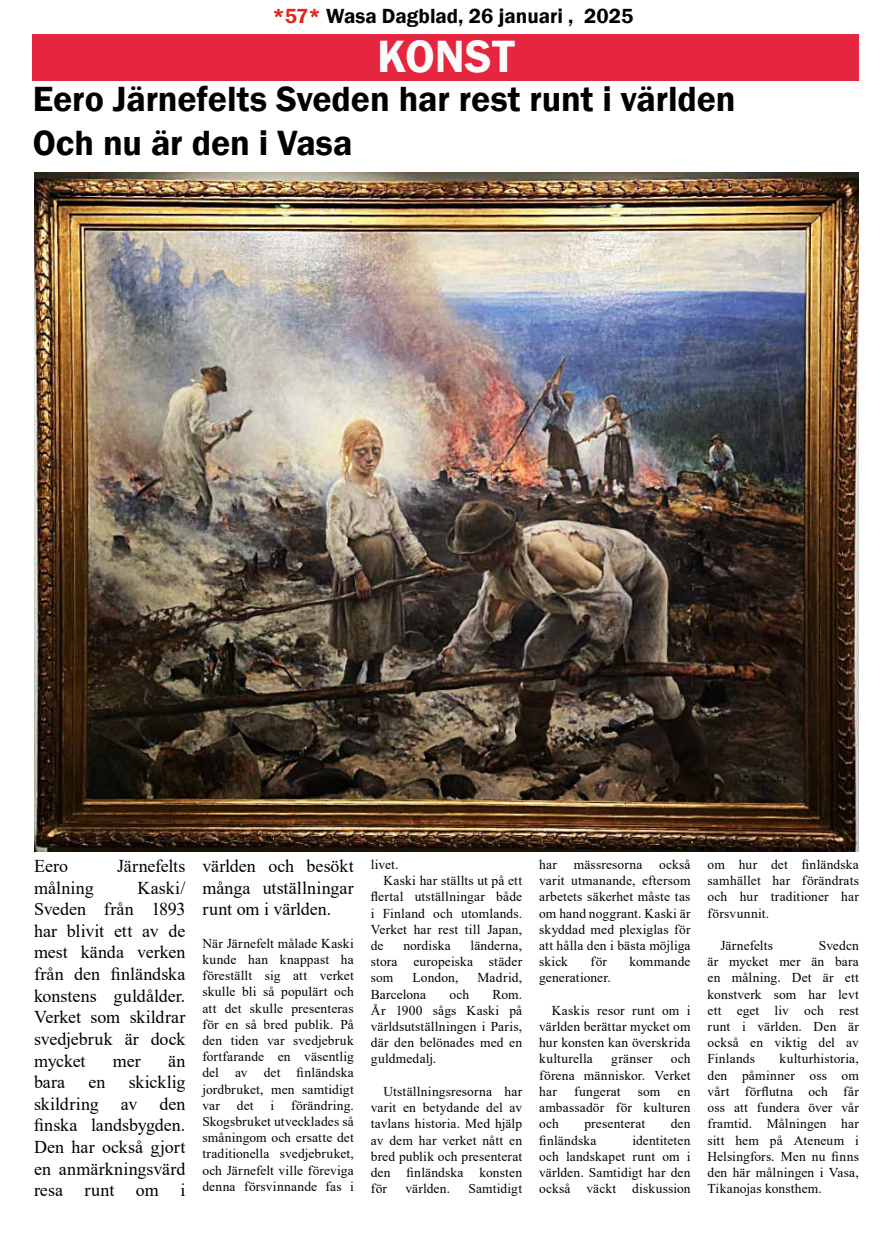
<style>
.page{position:relative;width:893px;height:1234px;background:#fff}
.page>*{position:absolute;margin:0;border:0;box-sizing:border-box;transform-origin:0 0}
.t1{font:600 46.5px "Franklin Gothic";color:#fbfdfc}
.t2{font:600 36px/43.2px "Franklin Gothic";letter-spacing:-.005em;color:#000}
.t3{font:600 21px "Franklin Gothic";color:#000}
.t4{font:18px/21.6px "Times New Roman";color:#000;text-align:justify}
.t5{font:13.5px/16.2px "Times New Roman";letter-spacing:.01em;color:#000;text-align:justify}
.s1{color:#e5231d}
</style>
<div class="page">
<div style="left:33px;top:34px;width:826px;height:47px;background:#e6263e"></div>
<img style="left:35px;top:172px;width:823px;height:678px">
<h3 class="t3" style="left:272px;top:3px;width:362px"><span class="s1">*57*</span> Wasa Dagblad, 26 januari , 2025</h3>
<h1 class="t1" style="left:377px;top:28px;width:139px">KONST</h1>
<h2 class="t2" style="left:33px;top:78px;width:704px">Eero Järnefelts Sveden har rest runt i världen<br>Och nu är den i Vasa</h2>
<h3 class="t4" style="left:34px;top:854px;width:36px">Eero</h3>
<h3 class="t4" style="left:117px;top:854px;width:70px">Järnefelts</h3>
<h3 class="t4" style="left:34px;top:876px;width:61px">målning</h3>
<h3 class="t4" style="left:34px;top:876px;width:153px;text-indent:103px">Kaski/ Sveden från 1893 har blivit ett av de mest kända verken från den finländska konstens guldålder.<br>Verket som skildrar svedjebruk är dock mycket</h3>
<h3 class="t4" style="left:113px;top:1048px;width:29px">mer</h3>
<h3 class="t4" style="left:168px;top:1048px;width:19px">än</h3>
<h3 class="t4" style="left:34px;top:1070px;width:33px">bara</h3>
<h3 class="t4" style="left:88px;top:1070px;width:19px">en</h3>
<h3 class="t4" style="left:34px;top:1070px;width:153px;text-indent:95px">skicklig skildring av den finska landsbygden.<br>Den har också gjort en anmärkningsvärd resa runt om i</h3>
<h3 class="t4" style="left:202px;top:854px;width:153px">världen och besökt många utställningar runt om i världen.</h3>
<p class="t5" style="left:202px;top:934px;width:153px">När Järnefelt målade Kaski kunde han knappast ha föreställt sig att verket skulle bli så populärt och att det skulle presenteras för en så bred publik. På den tiden var svedjebruk fortfarande en väsentlig del av det finländska jordbruket, men samtidigt var</p>
<p class="t5" style="left:202px;top:1096px;width:153px;text-indent:34px">det i förändring.<br>Skogsbruket utvecklades så småningom och ersatte det traditionella svedjebruket, och Järnefelt ville föreviga denna försvinnande fas i</p>
<p class="t5" style="left:371px;top:855px;width:29px">livet.</p>
<p class="t5" style="left:384px;top:871px;width:140px">Kaski har ställts ut på ett</p>
<p class="t5" style="left:371px;top:888px;width:153px">flertal utställningar både</p>
<p class="t5" style="left:371px;top:904px;width:153px">i Finland och utomlands.</p>
<p class="t5" style="left:371px;top:920px;width:153px">Verket har rest till Japan,</p>
<p class="t5" style="left:371px;top:936px;width:14px">de</p>
<p class="t5" style="left:403px;top:936px;width:49px">nordiska</p>
<p class="t5" style="left:371px;top:936px;width:153px;text-indent:100px">länderna, stora europeiska städer som</p>
<p class="t5" style="left:412px;top:969px;width:48px">London,</p>
<p class="t5" style="left:478px;top:969px;width:46px">Madrid,</p>
<p class="t5" style="left:371px;top:985px;width:57px">Barcelona</p>
<p class="t5" style="left:449px;top:985px;width:21px">och</p>
<p class="t5" style="left:371px;top:985px;width:153px;text-indent:122px">Rom.<br>År 1900 sågs Kaski på världsutställningen i Paris, där den belönades med en guldmedalj.</p>
<p class="t5" style="left:371px;top:1082px;width:153px;text-indent:13px">Utställningsresorna har varit en betydande del av tavlans historia. Med hjälp av dem har verket nått en bred publik och presenterat den finländska konsten för</p>
<p class="t5" style="left:406px;top:1179px;width:46px">världen.</p>
<p class="t5" style="left:468px;top:1179px;width:55px">Samtidigt</p>
<p class="t5" style="left:539px;top:855px;width:153px">har mässresorna också varit utmanande, eftersom arbetets säkerhet måste tas om hand noggrant. Kaski är skyddad med plexiglas för att hålla den i bästa möjliga skick</p>
<p class="t5" style="left:591px;top:952px;width:18px">för</p>
<p class="t5" style="left:629px;top:952px;width:63px">kommande</p>
<p class="t5" style="left:539px;top:969px;width:73px">generationer.</p>
<p class="t5" style="left:539px;top:1001px;width:153px;text-indent:13px">Kaskis resor runt om i världen berättar mycket om hur konsten kan överskrida kulturella</p>
<p class="t5" style="left:539px;top:1050px;width:153px;text-indent:132px">och förena människor. Verket har</p>
<p class="t5" style="left:611px;top:1050px;width:43px">gränser</p>
<p class="t5" style="left:574px;top:1082px;width:48px">fungerat</p>
<p class="t5" style="left:638px;top:1082px;width:24px">som</p>
<p class="t5" style="left:539px;top:1082px;width:153px;text-indent:138px">en ambassadör för kulturen och</p>
<p class="t5" style="left:584px;top:1114px;width:62px">presenterat</p>
<p class="t5" style="left:671px;top:1114px;width:21px">den</p>
<p class="t5" style="left:539px;top:1131px;width:59px">finländska</p>
<p class="t5" style="left:539px;top:1131px;width:153px;text-indent:93px">identiteten och landskapet runt om i världen. Samtidigt har den också väckt diskussion</p>
<p class="t5" style="left:708px;top:855px;width:153px">om hur det finländska samhället har förändrats och hur traditioner har försvunnit.</p>
<p class="t5" style="left:720px;top:936px;width:54px">Järnefelts</p>
<p class="t5" style="left:708px;top:936px;width:153px;text-indent:111px">Svedcn är mycket mer än bara en målning. Det är ett konstverk som har levt ett eget liv och rest runt i världen. Den är också en viktig del av Finlands</p>
<p class="t5" style="left:708px;top:1050px;width:153px;text-indent:72px">kulturhistoria, den påminner oss om vårt förflutna och får oss att fundera över vår framtid. Målningen har sitt hem på Ateneum i Helsingfors. Men nu finns den här målningen i Vasa, Tikanojas konsthem.</p>
</div>
